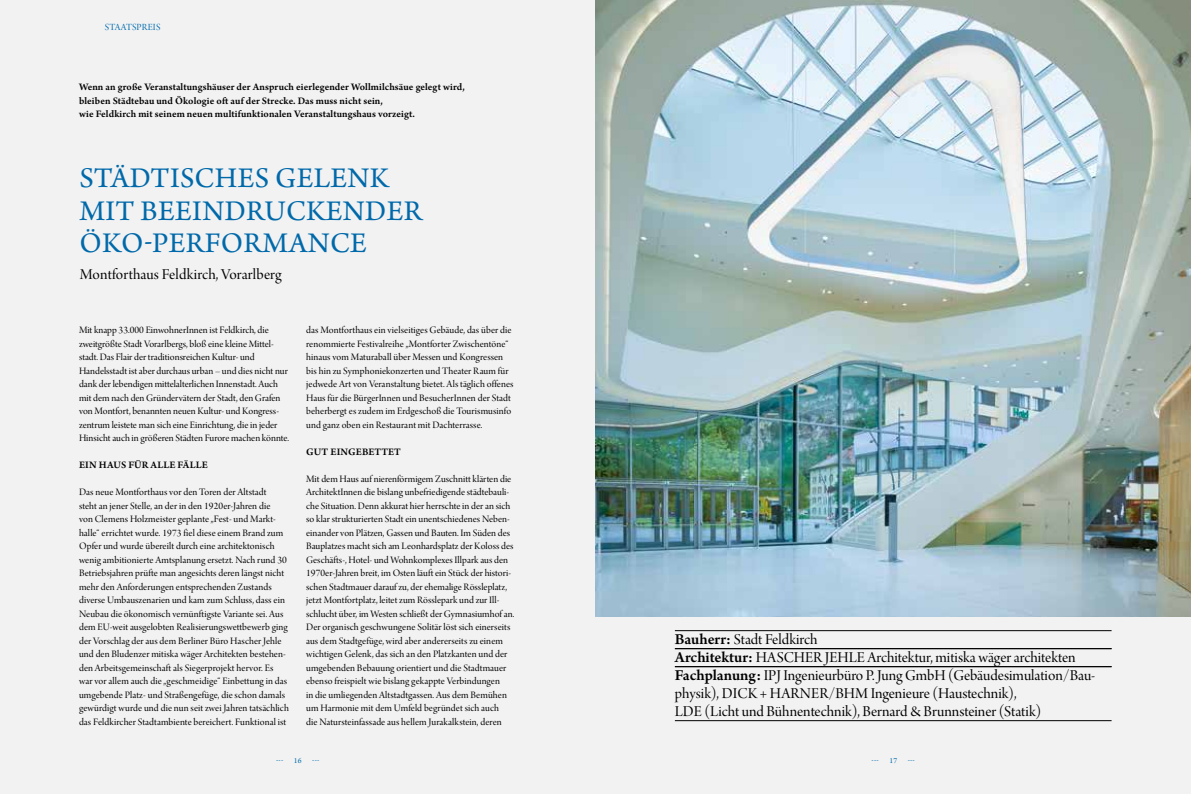
<style>
.page{position:relative;width:1191px;height:794px;background:#fff}
.page>*{position:absolute;margin:0;border:0;box-sizing:border-box;transform-origin:0 0}
.t1{font:30px/32.4px "Arno Pro";letter-spacing:.01em;color:#0069aa}
.t2{font:16px/18px "Arno Pro Display";color:#000}
.t3{font:10.5px/13.5px "Arno Pro Display";letter-spacing:.005em;color:#000}
.t4{font:600 10.5px/13.5px "Arno Pro";letter-spacing:.01em;color:#000}
.t5{font:10px "Arno Pro Display";letter-spacing:.015em;color:#006cae}
.t6{font:8px "Arno Pro";color:#006cae}
.s1{font-family:"Arno Pro";font-weight:600}
</style>
<div class="page">
<div style="left:0;top:0;width:595px;height:794px;background:#f2f2f2"></div>
<div style="left:595px;top:0;width:596px;height:794px;background:#f2f2f2"></div>
<img style="left:595px;top:0;width:596px;height:616px">
<hr style="left:675px;top:630px;width:436px;height:1px;background:#000">
<hr style="left:675px;top:648px;width:436px;height:1px;background:#000">
<hr style="left:675px;top:666px;width:436px;height:1px;background:#000">
<hr style="left:675px;top:720px;width:436px;height:1px;background:#000">
<p class="t5" style="left:105px;top:21px;width:57px">STAATSPREIS</p>
<p class="t4" style="left:79px;top:81px;width:387px">Wenn an große Veranstaltungshäuser der Anspruch eierlegender Wollmilchsäue gelegt wird, bleiben Städtebau und Ökologie oft auf der Strecke. Das muss nicht sein,<br>wie Feldkirch mit seinem neuen multifunktionalen Veranstaltungshaus vorzeigt.</p>
<h1 class="t1" style="left:80px;top:164px;width:344px">STÄDTISCHES GELENK<br>MIT BEEINDRUCKENDER<br>ÖKO-PERFORMANCE</h1>
<h2 class="t2" style="left:80px;top:266px;width:203px">Montforthaus Feldkirch, Vorarlberg</h2>
<p class="t3" style="left:79px;top:324px;width:212px">Mit knapp 33.000 EinwohnerInnen ist Feldkirch, die zweitgrößte Stadt Vorarlbergs, bloß eine kleine Mittel&shy;stadt. Das Flair der traditionsreichen Kultur- und Handelsstadt ist aber durchaus urban – und dies nicht nur dank der lebendigen mittelalterlichen Innenstadt. Auch mit dem nach den Gründervätern der Stadt, den Grafen von Montfort, benannten neuen Kultur- und Kongress&shy;zentrum leistete man sich eine Einrichtung, die in jeder Hinsicht auch in größeren Städten Furore machen könnte.</p>
<p class="t4" style="left:79px;top:459px;width:130px">EIN HAUS FÜR ALLE FÄLLE</p>
<p class="t3" style="left:79px;top:486px;width:211px">Das neue Montforthaus vor den Toren der Altstadt<br>steht an jener Stelle, an der in den 1920er-Jahren die<br>von Clemens Holzmeister geplante „Fest- und Markt&shy;halle“ errichtet wurde. 1973 fiel diese einem Brand zum Opfer und wurde übereilt durch eine architektonisch wenig ambitionierte Amtsplanung ersetzt. Nach rund 30<br>Betriebsjahren prüfte man angesichts deren längst nicht mehr den Anforderungen entsprechenden Zustands diverse Umbauszenarien und kam zum Schluss, dass ein Neubau die ökonomisch vernünftigste Variante sei. Aus dem EU-weit ausgelobten Realisierungswettbewerb ging der Vorschlag der aus dem Berliner Büro Hascher Jehle und den Bludenzer mitiska wäger Architekten bestehen&shy;den Arbeitsgemeinschaft als Siegerprojekt hervor. Es war vor allem auch die „geschmeidige“ Einbettung in das umgebende Platz- und Straßengefüge, die schon damals gewürdigt wurde und die nun seit zwei Jahren tatsächlich das Feldkircher Stadtambiente bereichert. Funktional ist</p>
<p class="t3" style="left:306px;top:324px;width:209px">das Montforthaus ein vielseitiges Gebäude, das über die renommierte Festivalreihe „Montforter Zwischentöne“ hinaus vom Maturaball über Messen und Kongressen bis hin zu Symphoniekonzerten und Theater Raum für jedwede Art von Veranstaltung bietet. Als täglich offenes Haus für die BürgerInnen und BesucherInnen der Stadt beherbergt es zudem im Erdgeschoß die Tourismusinfo und ganz oben ein Restaurant mit Dachterrasse.</p>
<p class="t4" style="left:306px;top:445px;width:96px">GUT EINGEBETTET</p>
<p class="t3" style="left:306px;top:472px;width:210px">Mit dem Haus auf nierenförmigem Zuschnitt klärten die ArchitektInnen die bislang unbefriedigende städtebauli&shy;che Situation. Denn akkurat hier herrschte in der an sich so klar strukturierten Stadt ein unentschiedenes Neben&shy;einander von Plätzen, Gassen und Bauten. Im Süden des Bauplatzes macht sich am Leonhardsplatz der Koloss des Geschäfts-, Hotel- und Wohnkomplexes Illpark aus den 1970er-Jahren breit, im Osten läuft ein Stück der histori&shy;schen Stadtmauer darauf zu, der ehemalige Rössleplatz, jetzt Montfortplatz, leitet zum Rösslepark und zur Ill&shy;schlucht über, im Westen schließt der Gymnasiumhof an.<br>Der organisch geschwungene Solitär löst sich einerseits aus dem Stadtgefüge, wird aber andererseits zu einem wichtigen Gelenk, das sich an den Platzkanten und der umgebenden Bebauung orientiert und die Stadtmauer ebenso freispielt wie bislang gekappte Verbindungen<br>in die umliegenden Altstadtgassen. Aus dem Bemühen um Harmonie mit dem Umfeld begründet sich auch<br>die Natursteinfassade aus hellem Jurakalkstein, deren</p>
<p class="t2" style="left:675px;top:631px;width:421px"><span class="s1">Bauherr:</span> Stadt Feldkirch<br><span class="s1">Architektur:</span> HASCHER JEHLE Architektur, mitiska wäger architekten <span class="s1">Fachplanung:</span> IPJ Ingenieurbüro P. Jung GmbH (Gebäudesimulation/Bau&shy;physik), DICK + HARNER/BHM Ingenieure (Haustechnik),<br>LDE (Licht und Bühnentechnik), Bernard &amp; Brunnsteiner (Statik)</p>
<p class="t6" style="left:276px;top:756px;width:9px">---</p>
<p class="t6" style="left:294px;top:756px;width:9px">16</p>
<p class="t6" style="left:312px;top:756px;width:9px">---</p>
<p class="t6" style="left:871px;top:756px;width:9px">---</p>
<p class="t6" style="left:889px;top:756px;width:9px">17</p>
<p class="t6" style="left:907px;top:756px;width:9px">---</p>
</div>
